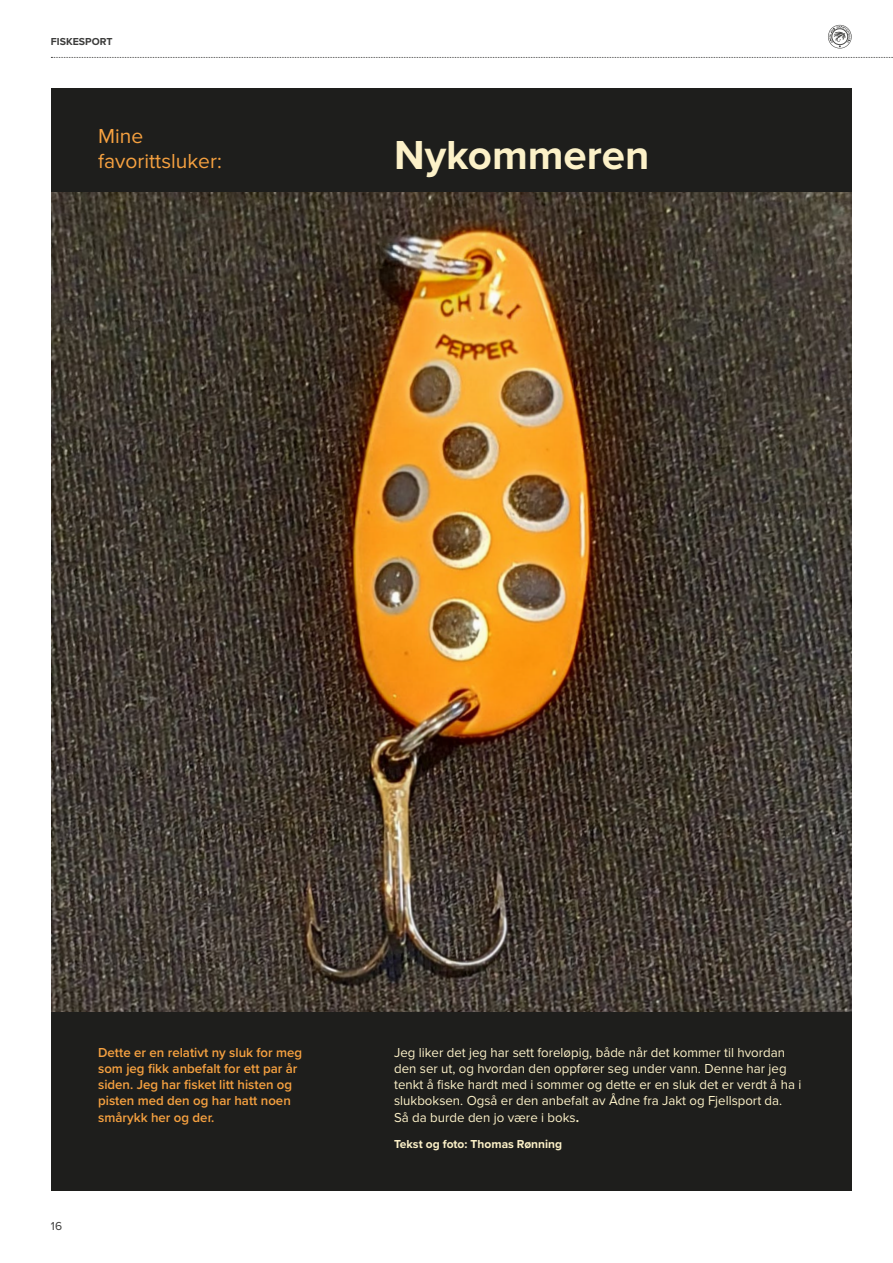
<style>
.page{position:relative;width:893px;height:1263px;background:#fff}
.page>*{position:absolute;margin:0;border:0;box-sizing:border-box;transform-origin:0 0}
.t1{font:700 42px "Proxima Nova";color:#fcf1c8}
.t2{font:21px/25.2px "Proxima Nova";color:#f6a140}
.t3{font:13.5px/16.2px "Proxima Nova";color:#fcf1c8}
.t4{font:600 13.5px/16.2px "Proxima Nova";color:#f6a140}
.t5{font:700 12px "Proxima Nova";color:#fcf1c8}
.t6{font:12px "Proxima Nova";color:#3c3c3b}
.t7{font:700 10.5px "Proxima Nova";color:#3c3c3b}
.s1{font-weight:700}
</style>
<div class="page">
<svg style="left:51px;top:57px;width:842px;height:1px"></svg>
<svg style="left:828px;top:25px;width:24px;height:24px"></svg>
<div style="left:52px;top:88px;width:800px;height:1102px;background:#1e1e1c"></div>
<img style="left:52px;top:193px;width:800px;height:818px">
<p class="t7" style="left:51px;top:34px;width:63px">FISKESPORT</p>
<h2 class="t2" style="left:98px;top:124px;width:125px">Mine favorittsluker:</h2>
<h1 class="t1" style="left:394px;top:123px;width:257px">Nykommeren</h1>
<p class="t6" style="left:51px;top:1219px;width:13px">16</p>
<p class="t4" style="left:98px;top:1044px;width:206px">Dette er en relativt ny sluk for meg som jeg fikk anbefalt for ett par år siden. Jeg har fisket litt histen og pisten med den og har hatt noen smårykk her og der.</p>
<p class="t3" style="left:394px;top:1044px;width:409px">Jeg liker det jeg har sett foreløpig, både når det kommer til hvordan den ser ut, og hvordan den oppfører seg under vann. Denne har jeg tenkt å fiske hardt med i sommer og dette er en sluk det er verdt å ha i slukboksen. Også er den anbefalt av Ådne fra Jakt og Fjellsport da.<br>Så da burde den jo være i boks<span class="s1">.</span></p>
<p class="t5" style="left:394px;top:1135px;width:169px">Tekst og foto: Thomas Rønning</p>
</div>
